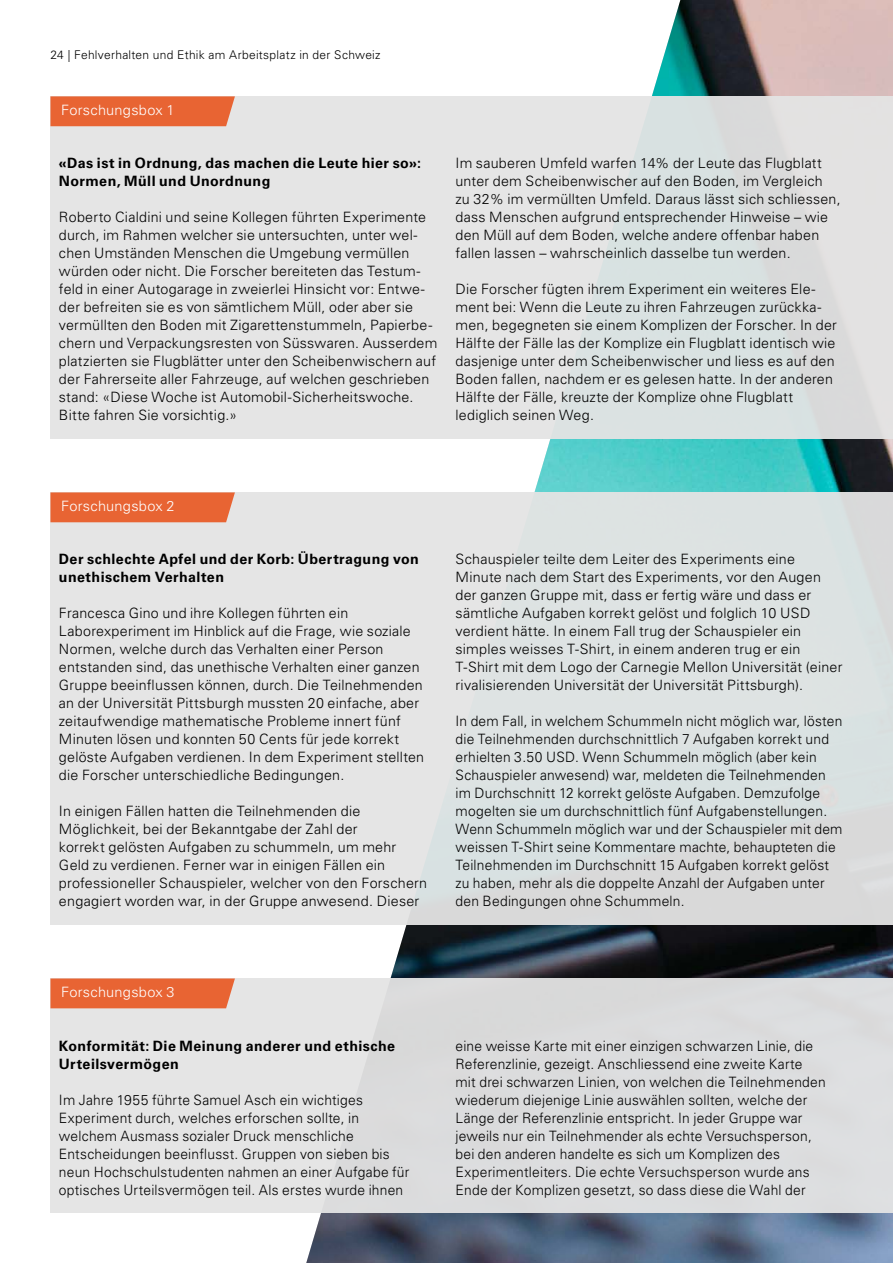
<style>
.page{position:relative;width:893px;height:1263px;background:#fff}
.page>*{position:absolute;margin:0;border:0;box-sizing:border-box;transform-origin:0 0}
.t1{font:300 14.25px/18px "Univers LT Std";letter-spacing:.015em;color:#000}
.t2{font:700 14.25px/18px "Univers LT Std";letter-spacing:.03em;color:#000}
.t3{font:300 14.25px "Univers LT Std";letter-spacing:.02em;color:#fff}
.t4{font:300 12px "Univers LT Std";letter-spacing:.025em;color:#000}
</style>
<div class="page">
<img style="left:306px;top:0;width:587px;height:1263px">
<div style="left:50px;top:96px;width:843px;height:342px;background:#e4e4e4"></div>
<div style="left:50px;top:96px;width:185px;height:30px;background:#e86433"></div>
<div style="left:50px;top:492px;width:843px;height:432px;background:#e4e4e4"></div>
<div style="left:50px;top:492px;width:185px;height:30px;background:#e86433"></div>
<div style="left:50px;top:978px;width:843px;height:234px;background:#dddedf"></div>
<div style="left:50px;top:978px;width:185px;height:30px;background:#e86433"></div>
<p class="t4" style="left:50px;top:48px;width:331px">24 | Fehlverhalten und Ethik am Arbeitsplatz in der Schweiz</p>
<p class="t3" style="left:61px;top:102px;width:115px">Forschungsbox 1</p>
<p class="t2" style="left:59px;top:154px;width:364px">«Das ist in Ordnung, das machen die Leute hier so»:<br>Normen, Müll und Unordnung</p>
<p class="t1" style="left:59px;top:208px;width:380px">Roberto Cialdini und seine Kollegen führten Experimente durch, im Rahmen welcher sie untersuchten, unter wel&shy;chen Umständen Menschen die Umgebung vermüllen würden oder nicht. Die Forscher bereiteten das Testum&shy;feld in einer Autogarage in zweierlei Hinsicht vor: Entwe&shy;der befreiten sie es von sämtlichem Müll, oder aber sie vermüllten den Boden mit Zigarettenstummeln, Papierbe&shy;chern und Verpackungsresten von Süsswaren. Ausserdem platzierten sie Flugblätter unter den Scheibenwischern auf der Fahrerseite aller Fahrzeuge, auf welchen geschrieben stand: «Diese Woche ist Automobil-Sicherheitswoche.<br>Bitte fahren Sie vorsichtig.»</p>
<p class="t1" style="left:455px;top:154px;width:387px">Im sauberen Umfeld warfen 14% der Leute das Flugblatt unter dem Scheibenwischer auf den Boden, im Vergleich<br>zu 32% im vermüllten Umfeld. Daraus lässt sich schliessen, dass Menschen aufgrund entsprechender Hinweise – wie den Müll auf dem Boden, welche andere offenbar haben fallen lassen – wahrscheinlich dasselbe tun werden.</p>
<p class="t1" style="left:455px;top:280px;width:383px">Die Forscher fügten ihrem Experiment ein weiteres Ele&shy;ment bei: Wenn die Leute zu ihren Fahrzeugen zurückka&shy;men, begegneten sie einem Komplizen der Forscher. In der Hälfte der Fälle las der Komplize ein Flugblatt identisch wie dasjenige unter dem Scheibenwischer und liess es auf den Boden fallen, nachdem er es gelesen hatte. In der anderen Hälfte der Fälle, kreuzte der Komplize ohne Flugblatt lediglich seinen Weg.</p>
<p class="t3" style="left:61px;top:498px;width:115px">Forschungsbox 2</p>
<p class="t2" style="left:59px;top:550px;width:361px">Der schlechte Apfel und der Korb: Übertragung von unethischem Verhalten</p>
<p class="t1" style="left:59px;top:604px;width:367px">Francesca Gino und ihre Kollegen führten ein Laborexperiment im Hinblick auf die Frage, wie soziale Normen, welche durch das Verhalten einer Person entstanden sind, das unethische Verhalten einer ganzen Gruppe beeinflussen können, durch. Die Teilnehmenden an der Universität Pittsburgh mussten 20 einfache, aber zeitaufwendige mathematische Probleme innert fünf Minuten lösen und konnten 50 Cents für jede korrekt gelöste Aufgaben verdienen. In dem Experiment stellten die Forscher unterschiedliche Bedingungen.</p>
<p class="t1" style="left:59px;top:802px;width:370px">In einigen Fällen hatten die Teilnehmenden die Möglichkeit, bei der Bekanntgabe der Zahl der<br>korrekt gelösten Aufgaben zu schummeln, um mehr Geld zu verdienen. Ferner war in einigen Fällen ein professioneller Schauspieler, welcher von den Forschern engagiert worden war, in der Gruppe anwesend. Dieser</p>
<p class="t1" style="left:455px;top:550px;width:389px">Schauspieler teilte dem Leiter des Experiments eine Minute nach dem Start des Experiments, vor den Augen der ganzen Gruppe mit, dass er fertig wäre und dass er sämtliche Aufgaben korrekt gelöst und folglich 10 USD verdient hätte. In einem Fall trug der Schauspieler ein simples weisses T-Shirt, in einem anderen trug er ein T-Shirt mit dem Logo der Carnegie Mellon Universität (einer rivalisierenden Universität der Universität Pittsburgh).</p>
<p class="t1" style="left:455px;top:712px;width:389px">In dem Fall, in welchem Schummeln nicht möglich war, lösten die Teilnehmenden durchschnittlich 7 Aufgaben korrekt und erhielten 3.50 USD. Wenn Schummeln möglich (aber kein Schauspieler anwesend) war, meldeten die Teilnehmenden im Durchschnitt 12 korrekt gelöste Aufgaben. Demzufolge mogelten sie um durchschnittlich fünf Aufgabenstellungen.<br>Wenn Schummeln möglich war und der Schauspieler mit dem weissen T-Shirt seine Kommentare machte, behaupteten die Teilnehmenden im Durchschnitt 15 Aufgaben korrekt gelöst zu haben, mehr als die doppelte Anzahl der Aufgaben unter den Bedingungen ohne Schummeln.</p>
<p class="t3" style="left:61px;top:984px;width:115px">Forschungsbox 3</p>
<p class="t2" style="left:59px;top:1036px;width:338px">Konformität: Die Meinung anderer und ethische<br>Urteilsvermögen</p>
<p class="t1" style="left:59px;top:1090px;width:352px">Im Jahre 1955 führte Samuel Asch ein wichtiges Experiment durch, welches erforschen sollte, in welchem Ausmass sozialer Druck menschliche Entscheidungen beeinflusst. Gruppen von sieben bis neun Hochschulstudenten nahmen an einer Aufgabe für optisches Urteilsvermögen teil. Als erstes wurde ihnen</p>
<p class="t1" style="left:455px;top:1036px;width:372px">eine weisse Karte mit einer einzigen schwarzen Linie, die Referenzlinie, gezeigt. Anschliessend eine zweite Karte mit drei schwarzen Linien, von welchen die Teilnehmenden wiederum diejenige Linie auswählen sollten, welche der Länge der Referenzlinie entspricht. In jeder Gruppe war jeweils nur ein Teilnehmender als echte Versuchsperson, bei den anderen handelte es sich um Komplizen des Experimentleiters. Die echte Versuchsperson wurde ans Ende der Komplizen gesetzt, so dass diese die Wahl der</p>
</div>
